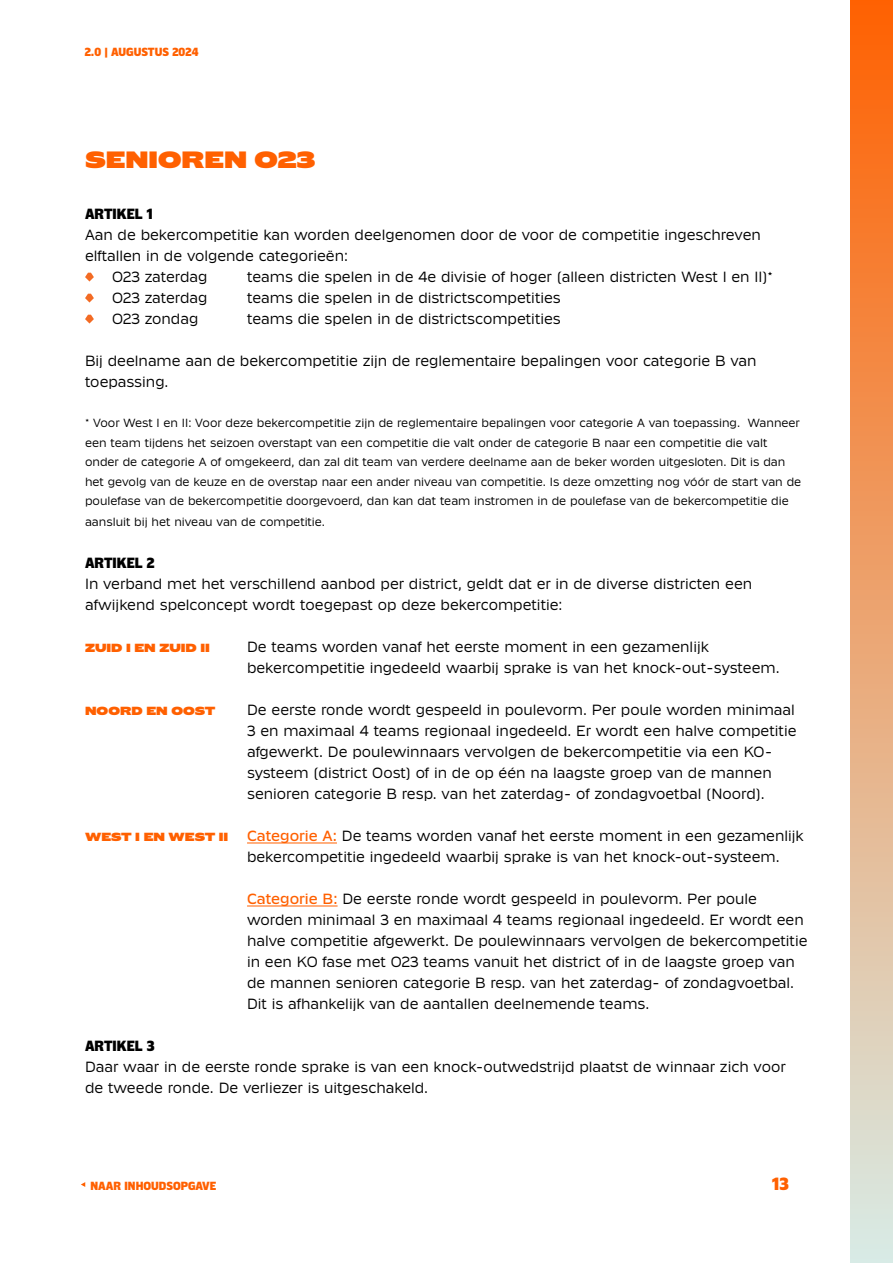
<style>
.page{position:relative;width:893px;height:1263px;background:#fff}
.page>*{position:absolute;margin:0;border:0;box-sizing:border-box;transform-origin:0 0}
.t1{font:700 24px "Klub KNVB112024";color:#ff6000}
.t2{font:700 18px "Klub KNVB072024";color:#ff6000}
.t3{font:15px/21px "Klub KNVB092024";color:#000}
.t4{font:700 15px "Klub KNVB072024";color:#000}
.t5{font:12px/19.5px "Klub KNVB092024";color:#000}
.t6{font:700 12px "Klub KNVB072024";color:#ff6000}
.t7{font:700 12px "Klub KNVB112024";color:#ff6000}
.s1{font-family:"Klub KNVB112024";font-weight:700;font-size:12px;color:#ff6000}
.s2{font-weight:500;color:#ff6000}
</style>
<div class="page">
<div style="left:850px;top:0;width:43px;height:1263px;background:linear-gradient(to bottom,#ff6101,#d8ebe6)"></div>
<svg style="left:81px;top:1182px;width:4px;height:5px"></svg>
<hr style="left:247px;top:843px;width:90px;height:1px;background:#ff6000">
<hr style="left:247px;top:906px;width:91px;height:1px;background:#ff6000">
<svg style="left:85px;top:273px;width:9px;height:9px"></svg>
<svg style="left:85px;top:294px;width:9px;height:9px"></svg>
<svg style="left:85px;top:315px;width:9px;height:9px"></svg>
<p class="t6" style="left:85px;top:45px;width:115px">2.0 | AUGUSTUS 2024</p>
<h1 class="t1" style="left:85px;top:146px;width:232px">SENIOREN O23</h1>
<p class="t4" style="left:85px;top:205px;width:69px">ARTIKEL 1</p>
<p class="t3" style="left:85px;top:224px;width:677px">Aan de bekercompetitie kan worden deelgenomen door de voor de competitie ingeschreven</p>
<p class="t3" style="left:85px;top:245px;width:264px">elftallen in de volgende categorieën:</p>
<p class="t3" style="left:112px;top:266px;width:97px">O23 zaterdag</p>
<p class="t3" style="left:247px;top:266px;width:527px">teams die spelen in de 4e divisie of hoger (alleen districten West I en II)*</p>
<p class="t3" style="left:112px;top:287px;width:97px">O23 zaterdag</p>
<p class="t3" style="left:247px;top:287px;width:315px">teams die spelen in de districtscompetities</p>
<p class="t3" style="left:112px;top:308px;width:88px">O23 zondag</p>
<p class="t3" style="left:247px;top:308px;width:315px">teams die spelen in de districtscompetities</p>
<p class="t3" style="left:85px;top:350px;width:673px">Bij deelname aan de bekercompetitie zijn de reglementaire bepalingen voor categorie B van toepassing.</p>
<p class="t5" style="left:85px;top:413px;width:718px">* Voor West I en II: Voor deze bekercompetitie zijn de reglementaire bepalingen voor categorie A van toepassing. Wanneer een team tijdens het seizoen overstapt van een competitie die valt onder de categorie B naar een competitie die valt onder de categorie A of omgekeerd, dan zal dit team van verdere deelname aan de beker worden uitgesloten. Dit is dan het gevolg van de keuze en de overstap naar een ander niveau van competitie. Is deze omzetting nog vóór de start van de poulefase van de bekercompetitie doorgevoerd, dan kan dat team instromen in de poulefase van de bekercompetitie die</p>
<p class="t5" style="left:85px;top:512px;width:242px">aansluit bij het niveau van de competitie.</p>
<p class="t4" style="left:85px;top:554px;width:71px">ARTIKEL 2</p>
<p class="t3" style="left:85px;top:573px;width:669px">In verband met het verschillend aanbod per district, geldt dat er in de diverse districten een afwijkend spelconcept wordt toegepast op deze bekercompetitie:</p>
<p class="t7" style="left:85px;top:641px;width:126px">ZUID I EN ZUID II</p>
<p class="t3" style="left:247px;top:636px;width:534px">De teams worden vanaf het eerste moment in een gezamenlijk bekercompetitie ingedeeld waarbij sprake is van het knock-out-systeem.</p>
<p class="t7" style="left:85px;top:704px;width:132px">NOORD EN OOST</p>
<p class="t3" style="left:247px;top:699px;width:551px">De eerste ronde wordt gespeeld in poulevorm. Per poule worden minimaal 3 en maximaal 4 teams regionaal ingedeeld. Er wordt een halve competitie afgewerkt. De poulewinnaars vervolgen de bekercompetitie via een KO&shy;systeem (district Oost) of in de op één na laagste groep van de mannen senioren categorie B resp. van het zaterdag- of zondagvoetbal (Noord).</p>
<p class="t3" style="left:247px;top:825px;width:558px;text-indent:-162px"><span class="s1">WEST I EN WEST II</span> <span class="s2">Categorie A:</span> De teams worden vanaf het eerste moment in een gezamenlijk bekercompetitie ingedeeld waarbij sprake is van het knock-out-systeem.</p>
<p class="t3" style="left:247px;top:888px;width:562px"><span class="s2">Categorie B:</span> De eerste ronde wordt gespeeld in poulevorm. Per poule worden minimaal 3 en maximaal 4 teams regionaal ingedeeld. Er wordt een halve competitie afgewerkt. De poulewinnaars vervolgen de bekercompetitie in een KO fase met O23 teams vanuit het district of in de laagste groep van de mannen senioren categorie B resp. van het zaterdag- of zondagvoetbal.<br>Dit is afhankelijk van de aantallen deelnemende teams.</p>
<p class="t4" style="left:85px;top:1037px;width:71px">ARTIKEL 3</p>
<p class="t3" style="left:85px;top:1056px;width:702px">Daar waar in de eerste ronde sprake is van een knock-outwedstrijd plaatst de winnaar zich voor de tweede ronde. De verliezer is uitgeschakeld.</p>
<p class="t6" style="left:91px;top:1179px;width:127px">NAAR INHOUDSOPGAVE</p>
<p class="t2" style="left:772px;top:1173px;width:18px">13</p>
</div>
